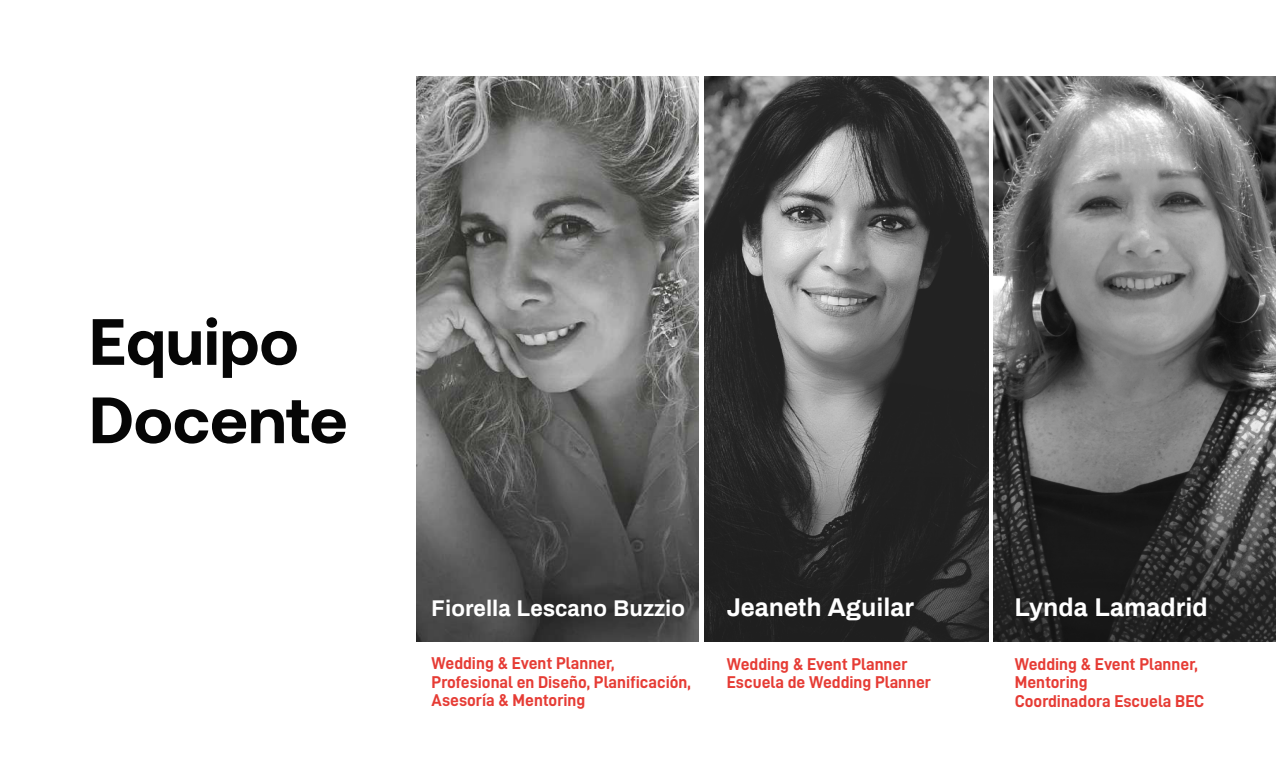
<style>
.page{position:relative;width:1276px;height:766px;background:#fff}
.page>*{position:absolute;margin:0;border:0;box-sizing:border-box;transform-origin:0 0}
.t1{font:700 65.25px/78.3px "Aeonik";color:#060606}
.t2{font:700 25.05px "Archivo";color:#fff}
.t3{font:700 22.2px "Archivo";color:#fff}
.t4{font:17.1px/18.6px "D DIN Bold";color:#e63c35}
</style>
<div class="page">
<img style="left:417px;top:76px;width:281px;height:565px">
<img style="left:704px;top:76px;width:284px;height:305px">
<img style="left:704px;top:384px;width:284px;height:257px">
<img style="left:993px;top:76px;width:283px;height:291px">
<img style="left:993px;top:367px;width:283px;height:274px">
<h1 class="t1" style="left:89px;top:302px;width:260px">Equipo<br>Docente</h1>
<p class="t3" style="left:432px;top:592px;width:255px">Fiorella Lescano Buzzio</p>
<h2 class="t2" style="left:727px;top:590px;width:189px">Jeaneth Aguilar</h2>
<h2 class="t2" style="left:1015px;top:589px;width:194px">Lynda Lamadrid</h2>
<p class="t4" style="left:432px;top:653px;width:261px">Wedding &amp; Event Planner,<br>Profesional en Diseño, Planificación,<br>Asesoría &amp; Mentoring</p>
<p class="t4" style="left:1015px;top:654px;width:191px">Wedding &amp; Event Planner,<br>Mentoring<br>Coordinadora Escuela BEC</p>
<p class="t4" style="left:727px;top:654px;width:206px">Wedding &amp; Event Planner<br>Escuela de Wedding Planner</p>
</div>
